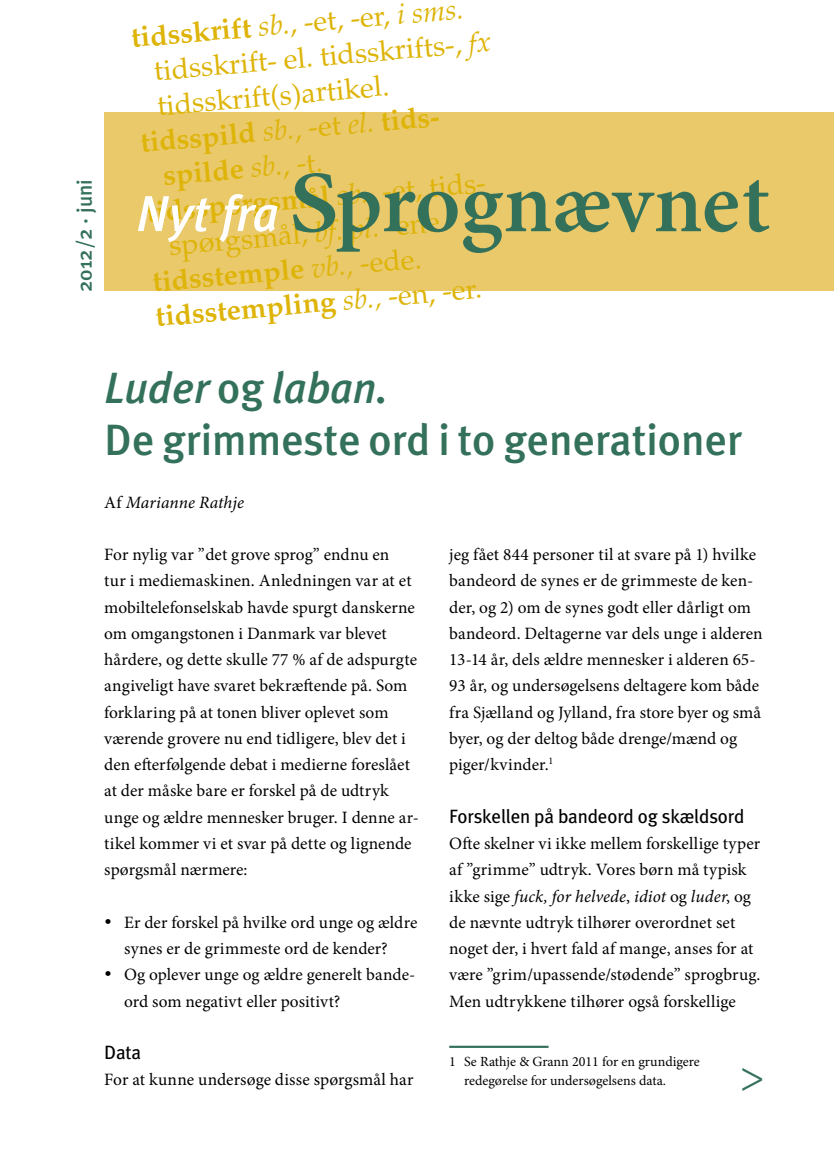
<style>
.page{position:relative;width:834px;height:1176px;background:#fff}
.page>*{position:absolute;margin:0;border:0;box-sizing:border-box;transform-origin:0 0}
.t1{font:45.5px "Minion Pro";color:#34715b}
.t2{font:500 43.75px/52.5px "Meta Plus";color:#34715b}
.t3{font:700 28.53px "Palatino";color:#deb408}
.t4{font:28.53px "Palatino";color:#deb408}
.t5{font:500 21px "Meta Plus";color:#34715b}
.t6{font:19.25px "Meta Plus";letter-spacing:-.01em;color:#000}
.t7{font:17.32px/26.2px "Minion Pro";color:#000}
.t8{font:italic 17.32px "Minion Pro";letter-spacing:.005em;color:#000}
.t9{font:14px/19.2px "Minion Pro";color:#000}
.s1{font-weight:400;font-style:italic}
.s2{font-weight:400}
.s3{font-style:italic}
.s4{font-style:normal}
</style>
<div class="page">
<div style="left:104px;top:112px;width:729px;height:179px;background:#eac96b"></div>
<svg style="left:138px;top:196px;width:73px;height:46px"></svg>
<svg style="left:219px;top:194px;width:58px;height:48px"></svg>
<svg style="left:293px;top:173px;width:164px;height:79px"></svg>
<svg style="left:463px;top:191px;width:274px;height:62px"></svg>
<svg style="left:743px;top:180px;width:26px;height:52px"></svg>
<hr style="left:449px;top:1045px;width:99px;height:3px;background:#34715b">
<p class="t5" style="left:72px;top:292px;width:114px;rotate:-90deg">2012/2 · juni</p>
<h3 class="t3" style="left:130px;top:21px;width:335px;rotate:-5deg">tidsskrift <span class="s1">sb.</span><span class="s2">, -et, -er,</span> <span class="s1">i sms.</span></h3>
<h3 class="t4" style="left:153px;top:54px;width:339px;rotate:-5deg">tidsskrift- el. tidsskrifts-, <span class="s3">fx</span></h3>
<h3 class="t4" style="left:156px;top:89px;width:234px;rotate:-5deg">tidsskrift(s)artikel.</h3>
<h3 class="t3" style="left:139px;top:126px;width:306px;rotate:-5deg">tidsspild <span class="s1">sb.</span><span class="s2">, -et</span> <span class="s1">el.</span> tids-</h3>
<h3 class="t3" style="left:162px;top:159px;width:161px;rotate:-5deg">spilde <span class="s1">sb.</span><span class="s2">, -t.</span></h3>
<h3 class="t3" style="left:145px;top:195px;width:346px;rotate:-5deg">tidsspørgsmål <span class="s1">sb.</span><span class="s2">, -et, tids-</span></h3>
<h3 class="t4" style="left:168px;top:228px;width:280px;rotate:-5deg">spørgsmål, <span class="s3">bf. pl.</span> -ene.</h3>
<h3 class="t3" style="left:151px;top:265px;width:271px;rotate:-5deg">tidsstemple <span class="s1">vb.,</span> <span class="s2">-ede.</span></h3>
<h3 class="t3" style="left:154px;top:300px;width:328px;rotate:-5deg">tidsstempling <span class="s1">sb.,</span> <span class="s2">-en, -er.</span></h3>
<h2 class="t2" style="left:104px;top:361px;width:639px"><span class="s3">Luder</span> og <span class="s3">laban.<br></span>De grimmeste ord i to generationer</h2>
<p class="t8" style="left:104px;top:490px;width:141px"><span class="s4">Af</span> Marianne Rathje</p>
<p class="t7" style="left:104px;top:541px;width:316px">For nylig var ”det grove sprog” endnu en<br>tur i mediemaskinen. Anledningen var at et mobiltelefonselskab havde spurgt danskerne om omgangstonen i Danmark var blevet hårdere, og dette skulle 77 % af de adspurgte angiveligt have svaret bekræftende på. Som forklaring på at tonen bliver oplevet som værende grovere nu end tidligere, blev det i den efterfølgende debat i medierne foreslået at der måske bare er forskel på de udtryk unge og ældre mennesker bruger. I denne ar&shy;tikel kommer vi et svar på dette og lignende spørgsmål nærmere:</p>
<p class="t7" style="left:104px;top:909px;width:314px;text-align:center">• Er der forskel på hvilke ord unge og ældre synes er de grimmeste ord de kender?</p>
<p class="t7" style="left:124px;top:961px;width:293px;text-indent:-20px">• Og oplever unge og ældre generelt bande&shy;ord som negativt eller positivt?</p>
<p class="t6" style="left:104px;top:1041px;width:38px">Data</p>
<p class="t7" style="left:104px;top:1066px;width:311px">For at kunne undersøge disse spørgsmål har</p>
<p class="t7" style="left:449px;top:541px;width:315px">jeg fået 844 personer til at svare på 1) hvilke bandeord de synes er de grimmeste de ken&shy;der, og 2) om de synes godt eller dårligt om bandeord. Deltagerne var dels unge i alderen 13-14 år, dels ældre mennesker i alderen 65- 93 år, og undersøgelsens deltagere kom både fra Sjælland og Jylland, fra store byer og små byer, og der deltog både drenge/mænd og piger/kvinder.<sup>1</sup></p>
<p class="t6" style="left:449px;top:805px;width:296px">Forskellen på bandeord og skældsord</p>
<p class="t7" style="left:449px;top:830px;width:313px">Ofte skelner vi ikke mellem forskellige typer af ”grimme” udtryk. Vores børn må typisk ikke sige <span class="s3">fuck, for helvede</span>, <span class="s3">idiot</span> og <span class="s3">luder</span>, og de nævnte udtryk tilhører overordnet set noget der, i hvert fald af mange, anses for at være ”grim/upassende/stødende” sprogbrug.<br>Men udtrykkene tilhører også forskellige</p>
<p class="t9" style="left:464px;top:1052px;width:237px;text-indent:-15px">1 Se Rathje &amp; Grann 2011 for en grundigere redegørelse for undersøgelsens data.</p>
<h1 class="t1" style="left:739px;top:1046px;width:27px">&gt;</h1>
</div>
